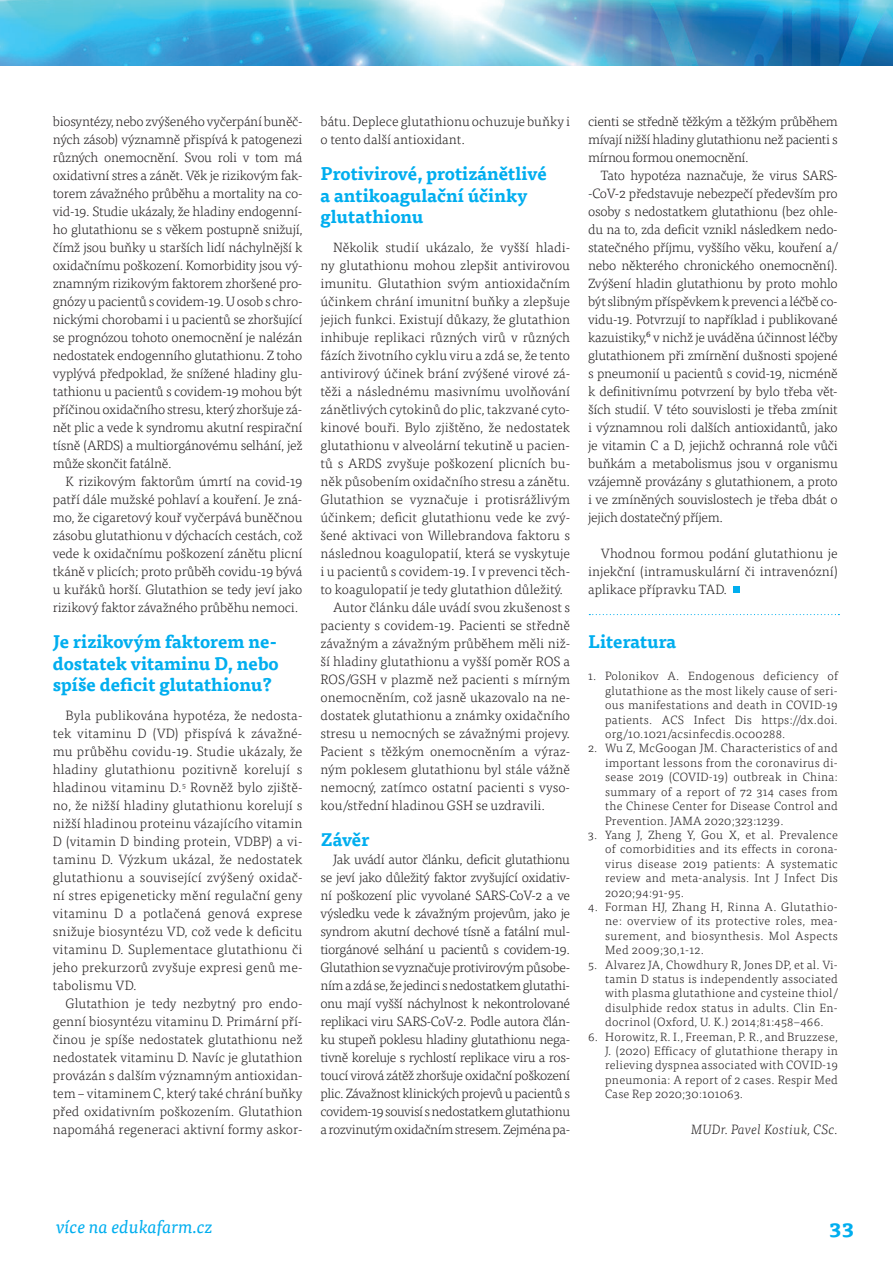
<style>
.page{position:relative;width:893px;height:1263px;background:#fff}
.page>*{position:absolute;margin:0;border:0;box-sizing:border-box;transform-origin:0 0}
.t1{font:700 21px "Tisa Pro";color:#00aeef}
.t2{font:700 18px/21.6px "Tisa Pro";color:#00aeef;text-align:justify}
.t3{font:italic 18px "Tisa Pro";color:#00aeef}
.t4{font:300 13.5px/18px "Tisa Pro";color:#231f20;text-align:justify}
.t5{font:italic 300 13.5px "Tisa Pro";letter-spacing:.02em;color:#231f20}
.t6{font:300 12px/14.4px "Tisa Pro";letter-spacing:.02em;color:#231f20;text-align:justify}
</style>
<div class="page">
<img style="left:0;top:0;width:893px;height:65px">
<svg style="left:589px;top:614px;width:250px;height:1px"></svg>
<div style="left:733px;top:586px;width:7px;height:7px;background:#00aeef"></div>
<p class="t4" style="left:53px;top:112px;width:251px">biosyntézy, nebo zvýšeného vyčerpání buněč&shy;ných zásob) významně přispívá k patogenezi různých onemocnění. Svou roli v tom má oxidativní stres a zánět. Věk je rizikovým fak&shy;torem závažného průběhu a mortality na co&shy;vid-19. Studie ukázaly, že hladiny endogenní&shy;ho glutathionu se s věkem postupně snižují, čímž jsou buňky u starších lidí náchylnější k oxidačnímu poškození. Komorbidity jsou vý&shy;znamným rizikovým faktorem zhoršené pro&shy;gnózy u pacientů s covidem-19. U osob s chro&shy;nickými chorobami i u pacientů se zhoršující se prognózou tohoto onemocnění je nalézán nedostatek endogenního glutathionu. Z toho vyplývá předpoklad, že snížené hladiny glu&shy;tathionu u pacientů s covidem-19 mohou být příčinou oxidačního stresu, který zhoršuje zá&shy;nět plic a vede k syndromu akutní respirační tísně (ARDS) a multiorgánovému selhání, jež může skončit fatálně.</p>
<p class="t4" style="left:53px;top:472px;width:251px;text-indent:13px">K rizikovým faktorům úmrtí na covid-19 patří dále mužské pohlaví a kouření. Je zná&shy;mo, že cigaretový kouř vyčerpává buněčnou zásobu glutathionu v dýchacích cestách, což vede k oxidačnímu poškození zánětu plicní tkáně v plicích; proto průběh covidu-19 bývá u kuřáků horší. Glutathion se tedy jeví jako rizikový faktor závažného průběhu nemoci.</p>
<h2 class="t2" style="left:53px;top:630px;width:227px">Je rizikovým faktorem ne&shy;dostatek vitaminu D, nebo spíše deficit glutathionu?</h2>
<p class="t4" style="left:53px;top:706px;width:251px;text-indent:13px">Byla publikována hypotéza, že nedosta&shy;tek vitaminu D (VD) přispívá k závažné&shy;mu průběhu covidu-19. Studie ukázaly, že hladiny glutathionu pozitivně korelují s hladinou vitaminu D.<sup>5</sup> Rovněž bylo zjiště&shy;no, že nižší hladiny glutathionu korelují s nižší hladinou proteinu vázajícího vitamin D (vitamin D binding protein, VDBP) a vi&shy;taminu D. Výzkum ukázal, že nedostatek glutathionu a související zvýšený oxidač&shy;ní stres epigeneticky mění regulační geny vitaminu D a potlačená genová exprese snižuje biosyntézu VD, což vede k deficitu vitaminu D. Suplementace glutathionu či jeho prekurzorů zvyšuje expresi genů me&shy;tabolismu VD.</p>
<p class="t4" style="left:53px;top:994px;width:251px;text-indent:13px">Glutathion je tedy nezbytný pro endo&shy;genní biosyntézu vitaminu D. Primární pří&shy;činou je spíše nedostatek glutathionu než nedostatek vitaminu D. Navíc je glutathion provázán s dalším významným antioxidan&shy;tem – vitaminem C, který také chrání buňky před oxidativním poškozením. Glutathion napomáhá regeneraci aktivní formy askor-</p>
<p class="t4" style="left:320px;top:112px;width:251px">bátu. Deplece glutathionu ochuzuje buňky i o tento další antioxidant.</p>
<h2 class="t2" style="left:320px;top:162px;width:228px;text-align:left">Protivirové, protizánětlivé a antikoagulační účinky glutathionu</h2>
<p class="t4" style="left:333px;top:238px;width:238px">Několik studií ukázalo, že vyšší hladi-</p>
<p class="t4" style="left:320px;top:256px;width:251px">ny glutathionu mohou zlepšit antivirovou</p>
<p class="t4" style="left:320px;top:274px;width:251px">imunitu. Glutathion svým antioxidačním</p>
<p class="t4" style="left:320px;top:292px;width:251px">účinkem chrání imunitní buňky a zlepšuje</p>
<p class="t4" style="left:320px;top:310px;width:251px">jejich funkci. Existují důkazy, že glutathion</p>
<p class="t4" style="left:320px;top:328px;width:251px">inhibuje replikaci různých virů v různých</p>
<p class="t4" style="left:320px;top:346px;width:251px">fázích životního cyklu viru a zdá se, že tento</p>
<p class="t4" style="left:320px;top:364px;width:251px">antivirový účinek brání zvýšené virové zá-</p>
<p class="t4" style="left:320px;top:382px;width:251px">těži a následnému masivnímu uvolňování</p>
<p class="t4" style="left:320px;top:400px;width:251px">zánětlivých cytokinů do plic, takzvané cyto-</p>
<p class="t4" style="left:320px;top:418px;width:251px">kinové bouři. Bylo zjištěno, že nedostatek</p>
<p class="t4" style="left:320px;top:436px;width:251px">glutathionu v alveolární tekutině u pacien-</p>
<p class="t4" style="left:320px;top:454px;width:251px">tů s ARDS zvyšuje poškození plicních bu-</p>
<p class="t4" style="left:320px;top:472px;width:251px">něk působením oxidačního stresu a zánětu.</p>
<p class="t4" style="left:320px;top:490px;width:251px">Glutathion se vyznačuje i protisrážlivým</p>
<p class="t4" style="left:320px;top:508px;width:251px">účinkem; deficit glutathionu vede ke zvý-</p>
<p class="t4" style="left:320px;top:526px;width:251px">šené aktivaci von Willebrandova faktoru s</p>
<p class="t4" style="left:320px;top:544px;width:251px">následnou koagulopatií, která se vyskytuje</p>
<p class="t4" style="left:320px;top:562px;width:251px">i u pacientů s covidem-19. I v prevenci těch-</p>
<p class="t4" style="left:320px;top:580px;width:244px">to koagulopatií je tedy glutathion důležitý.</p>
<p class="t4" style="left:333px;top:598px;width:238px">Autor článku dále uvádí svou zkušenost s</p>
<p class="t4" style="left:320px;top:616px;width:251px">pacienty s covidem-19. Pacienti se středně</p>
<p class="t4" style="left:320px;top:634px;width:251px">závažným a závažným průběhem měli niž-</p>
<p class="t4" style="left:320px;top:652px;width:251px">ší hladiny glutathionu a vyšší poměr ROS a</p>
<p class="t4" style="left:320px;top:670px;width:251px">ROS/GSH v plazmě než pacienti s mírným</p>
<p class="t4" style="left:320px;top:688px;width:251px">onemocněním, což jasně ukazovalo na ne-</p>
<p class="t4" style="left:320px;top:706px;width:251px">dostatek glutathionu a známky oxidačního</p>
<p class="t4" style="left:320px;top:724px;width:251px">stresu u nemocných se závažnými projevy.</p>
<p class="t4" style="left:320px;top:742px;width:251px">Pacient s těžkým onemocněním a výraz-</p>
<p class="t4" style="left:320px;top:760px;width:251px">ným poklesem glutathionu byl stále vážně</p>
<p class="t4" style="left:320px;top:778px;width:251px">nemocný, zatímco ostatní pacienti s vyso-</p>
<p class="t4" style="left:320px;top:796px;width:226px">kou/střední hladinou GSH se uzdravili.</p>
<h2 class="t2" style="left:320px;top:828px;width:50px">Závěr</h2>
<p class="t4" style="left:320px;top:850px;width:251px;text-indent:13px">Jak uvádí autor článku, deficit glutathionu se jeví jako důležitý faktor zvyšující oxidativ&shy;ní poškození plic vyvolané SARS-CoV-2 a ve výsledku vede k závažným projevům, jako je syndrom akutní dechové tísně a fatální mul&shy;tiorgánové selhání u pacientů s covidem-19.<br>Glutathion se vyznačuje protivirovým působe&shy;ním a zdá se, že jedinci s nedostatkem glutathi&shy;onu mají vyšší náchylnost k nekontrolované replikaci viru SARS-CoV-2. Podle autora člán&shy;ku stupeň poklesu hladiny glutathionu nega&shy;tivně koreluje s rychlostí replikace viru a ros&shy;toucí virová zátěž zhoršuje oxidační poškození plic. Závažnost klinických projevů u pacientů s covidem-19 souvisí s nedostatkem glutathionu a rozvinutým oxidačním stresem. Zejména pa-</p>
<p class="t4" style="left:588px;top:112px;width:251px">cienti se středně těžkým a těžkým průběhem mívají nižší hladiny glutathionu než pacienti s mírnou formou onemocnění.</p>
<p class="t4" style="left:588px;top:166px;width:251px;text-indent:13px">Tato hypotéza naznačuje, že virus SARS--CoV-2 představuje nebezpečí především pro osoby s nedostatkem glutathionu (bez ohle&shy;du na to, zda deficit vznikl následkem nedo&shy;statečného příjmu, vyššího věku, kouření a/ nebo některého chronického onemocnění).<br>Zvýšení hladin glutathionu by proto mohlo být slibným příspěvkem k prevenci a léčbě co&shy;vidu-19. Potvrzují to například i publikované kazuistiky,⁶ v nichž je uváděna účinnost léčby glutathionem při zmírnění dušnosti spojené s pneumonií u pacientů s covid-19, nicméně k definitivnímu potvrzení by bylo třeba vět&shy;ších studií. V této souvislosti je třeba zmínit i významnou roli dalších antioxidantů, jako je vitamin C a D, jejichž ochranná role vůči buňkám a metabolismus jsou v organismu vzájemně provázány s glutathionem, a proto i ve zmíněných souvislostech je třeba dbát o jejich dostatečný příjem.</p>
<p class="t4" style="left:588px;top:544px;width:251px;text-indent:13px">Vhodnou formou podání glutathionu je injekční (intramuskulární či intravenózní) aplikace přípravku TAD.</p>
<h2 class="t2" style="left:588px;top:630px;width:90px">Literatura</h2>
<p class="t6" style="left:605px;top:669px;width:234px;text-indent:-17px">1. Polonikov A. Endogenous deficiency of glutathione as the most likely cause of seri&shy;ous manifestations and death in COVID-19 patients. ACS Infect Dis https://dx.doi. org/10.1021/acsinfecdis.0c00288.</p>
<p class="t6" style="left:605px;top:741px;width:234px;text-indent:-17px">2. Wu Z, McGoogan JM. Characteristics of and important lessons from the coronavirus di&shy;sease 2019 (COVID-19) outbreak in China: summary of a report of 72 314 cases from the Chinese Center for Disease Control and Prevention. JAMA 2020;323:1239.</p>
<p class="t6" style="left:605px;top:827px;width:234px;text-indent:-17px">3. Yang J, Zheng Y, Gou X, et al. Prevalence of comorbidities and its effects in corona&shy;virus disease 2019 patients: A systematic review and meta-analysis. Int J Infect Dis 2020;94:91-95.</p>
<p class="t6" style="left:605px;top:899px;width:234px;text-indent:-17px">4. Forman HJ, Zhang H, Rinna A. Glutathio&shy;ne: overview of its protective roles, mea&shy;surement, and biosynthesis. Mol Aspects Med 2009;30,1-12.</p>
<p class="t6" style="left:605px;top:957px;width:234px;text-indent:-17px">5. Alvarez JA, Chowdhury R, Jones DP, et al. Vi&shy;tamin D status is independently associated with plasma glutathione and cysteine thiol/ disulphide redox status in adults. Clin En&shy;docrinol (Oxford, U. K.) 2014;81:458−466.</p>
<p class="t6" style="left:605px;top:1029px;width:234px;text-indent:-17px">6. Horowitz, R. I., Freeman, P. R., and Bruzzese, J. (2020) Efficacy of glutathione therapy in relieving dyspnea associated with COVID-19 pneumonia: A report of 2 cases. Respir Med Case Rep 2020;30:101063.</p>
<p class="t5" style="left:691px;top:1120px;width:148px">MUDr. Pavel Kostiuk, CSc.</p>
<h2 class="t3" style="left:56px;top:1213px;width:158px">více na edukafarm.cz</h2>
<h1 class="t1" style="left:829px;top:1210px;width:27px">33</h1>
</div>
